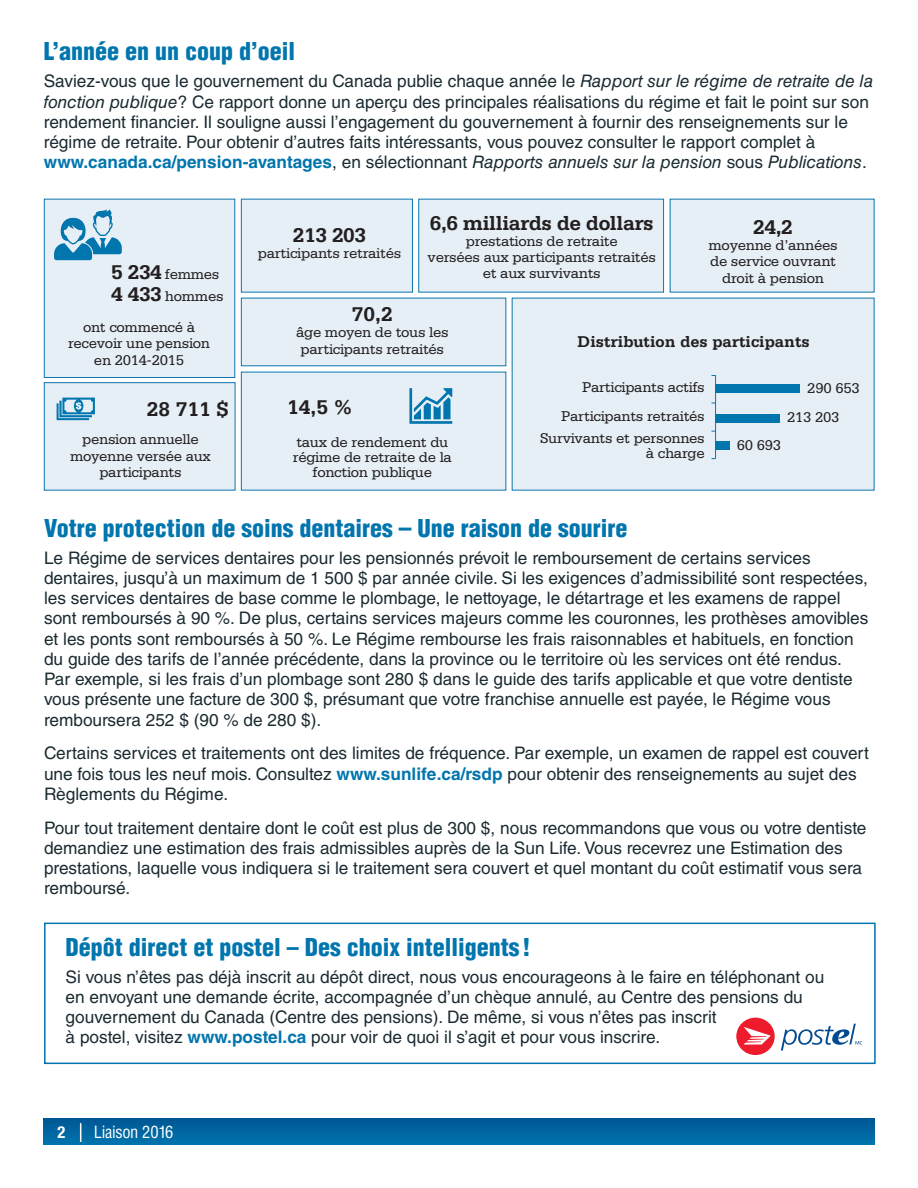
<style>
.page{position:relative;width:918px;height:1188px;background:#fff}
.page>*{position:absolute;margin:0;border:0;box-sizing:border-box;transform-origin:0 0}
.Titles_2{font:900 condensed 24px "Helvetica LT Std";color:#0075ae}
.t1{font:700 21px "Serifa Std";letter-spacing:-.02em;color:#231f20}
.Body_2{font:17.25px/20.2px "Helvetica LT Std";color:#1b2b32}
.t2{font:700 16.5px "Serifa Std";color:#231f20}
.t3{font:condensed 16.5px "Helvetica LT Std";letter-spacing:-.02em;color:#fff}
.t4{font:700 condensed 16.5px "Helvetica Neue LT Std";color:#fff}
.t5{font:15px/16.2px "Serifa Std";letter-spacing:-.02em;color:#231f20;text-align:center}
.s1{font-style:italic}
.s2{font-weight:700;color:#0075ae}
.s3{font-weight:700;font-size:21px}
.s4{font-size:25.5px}
</style>
<div class="page">
<div style="left:43px;top:1119px;width:832px;height:26px;background:linear-gradient(to right,#0167a2,#0066a2)"></div>
<svg style="left:80px;top:1123px;width:1px;height:19px"></svg>
<div style="left:44px;top:923px;width:832px;height:141px;border:2px solid #0075ae"></div>
<svg style="left:781px;top:1024px;width:81px;height:27px"></svg>
<div style="left:736px;top:1018px;width:39px;height:37px;background:#ee1b2c;border-radius:50%"></div>
<svg style="left:744px;top:1027px;width:27px;height:18px"></svg>
<svg style="left:44px;top:198px;width:831px;height:293px;background:#deebf3"></svg>
<p class="Titles_2" style="left:44px;top:36px;width:253px">L’année en un coup d’oeil</p>
<p class="Body_2" style="left:44px;top:71px;width:831px">Saviez-vous que le gouvernement du Canada publie chaque année le <span class="s1">Rapport sur le régime de retraite de la fonction publique</span>? Ce rapport donne un aperçu des principales réalisations du régime et fait le point sur son rendement financier. Il souligne aussi l’engagement du gouvernement à fournir des renseignements sur le régime de retraite. Pour obtenir d’autres faits intéressants, vous pouvez consulter le rapport complet à <span class="s2">www.canada.ca/pension-avantages</span>, en sélectionnant <span class="s1">Rapports annuels sur la pension</span> sous <span class="s1">Publications</span>.</p>
<p class="t5" style="left:111px;top:264px;width:114px;line-height:21.5px;text-align:left"><span class="s3">5 234</span> femmes<br><span class="s3">4 433</span> hommes</p>
<p class="t5" style="left:68px;top:319px;width:144px">ont commencé à recevoir une pension en 2014-2015</p>
<p class="t1" style="left:147px;top:396px;width:83px">28 711 $</p>
<p class="t5" style="left:70px;top:432px;width:142px">pension annuelle moyenne versée aux participants</p>
<p class="t1" style="left:293px;top:223px;width:75px">213 203</p>
<p class="t5" style="left:258px;top:245px;width:145px">participants retraités</p>
<p class="t1" style="left:430px;top:211px;width:225px">6,6 milliards de dollars</p>
<p class="t5" style="left:428px;top:233px;width:230px">prestations de retraite<br>versées aux participants retraités et aux survivants</p>
<p class="t1" style="left:753px;top:215px;width:41px">24,2</p>
<p class="t5" style="left:709px;top:237px;width:131px">moyenne d’années de service ouvrant droit à pension</p>
<p class="t1" style="left:352px;top:302px;width:42px">70,2</p>
<p class="t5" style="left:296px;top:325px;width:154px">âge moyen de tous les participants retraités</p>
<p class="t1" style="left:287px;top:395px;width:67px">14,5 %</p>
<p class="t5" style="left:293px;top:434px;width:161px;line-height:15px">taux de rendement du régime de retraite de la fonction publique</p>
<p class="t2" style="left:578px;top:332px;width:234px">Distribution des participants</p>
<p class="t5" style="left:561px;top:373px;width:145px;line-height:29px;text-align:right">Participants actifs<br>Participants retraités</p>
<p class="t5" style="left:540px;top:431px;width:166px;line-height:15px;text-align:right">Survivants et personnes à charge</p>
<p class="t5" style="left:787px;top:373px;width:74px;line-height:29.8px;text-align:left;text-indent:20px">290 653<br>213 203</p>
<p class="t5" style="left:737px;top:437px;width:46px">60 693</p>
<p class="Titles_2" style="left:44px;top:513px;width:585px">Votre protection de soins dentaires <span class="s4">–</span> Une raison de sourire</p>
<p class="Body_2" style="left:44px;top:547px;width:826px">Le Régime de services dentaires pour les pensionnés prévoit le remboursement de certains services dentaires, jusqu’à un maximum de 1 500 $ par année civile. Si les exigences d’admissibilité sont respectées, les services dentaires de base comme le plombage, le nettoyage, le détartrage et les examens de rappel sont remboursés à 90 %. De plus, certains services majeurs comme les couronnes, les prothèses amovibles et les ponts sont remboursés à 50 %. Le Régime rembourse les frais raisonnables et habituels, en fonction du guide des tarifs de l’année précédente, dans la province ou le territoire où les services ont été rendus.<br>Par exemple, si les frais d’un plombage sont 280 $ dans le guide des tarifs applicable et que votre dentiste vous présente une facture de 300 $, présumant que votre franchise annuelle est payée, le Régime vous remboursera 252 $ (90 % de 280 $).</p>
<p class="Body_2" style="left:44px;top:743px;width:826px">Certains services et traitements ont des limites de fréquence. Par exemple, un examen de rappel est couvert une fois tous les neuf mois. Consultez <span class="s2">www.sunlife.ca/rsdp</span> pour obtenir des renseignements au sujet des<br>Règlements du Régime.</p>
<p class="Body_2" style="left:44px;top:817px;width:824px">Pour tout traitement dentaire dont le coût est plus de 300 $, nous recommandons que vous ou votre dentiste demandiez une estimation des frais admissibles auprès de la Sun Life. Vous recevrez une Estimation des prestations, laquelle vous indiquera si le traitement sera couvert et quel montant du coût estimatif vous sera remboursé.</p>
<p class="Titles_2" style="left:66px;top:932px;width:466px">Dépôt direct et postel – Des choix intelligents !</p>
<p class="Body_2" style="left:66px;top:967px;width:760px">Si vous n’êtes pas déjà inscrit au dépôt direct, nous vous encourageons à le faire en téléphonant ou en envoyant une demande écrite, accompagnée d’un chèque annulé, au Centre des pensions du gouvernement du Canada (Centre des pensions). De même, si vous n’êtes pas inscrit<br>à postel, visitez <span class="s2">www.postel.ca</span> pour voir de quoi il s’agit et pour vous inscrire.</p>
<p class="t4" style="left:58px;top:1122px;width:9px">2</p>
<p class="t3" style="left:94px;top:1122px;width:81px">Liaison 2016</p>
</div>
